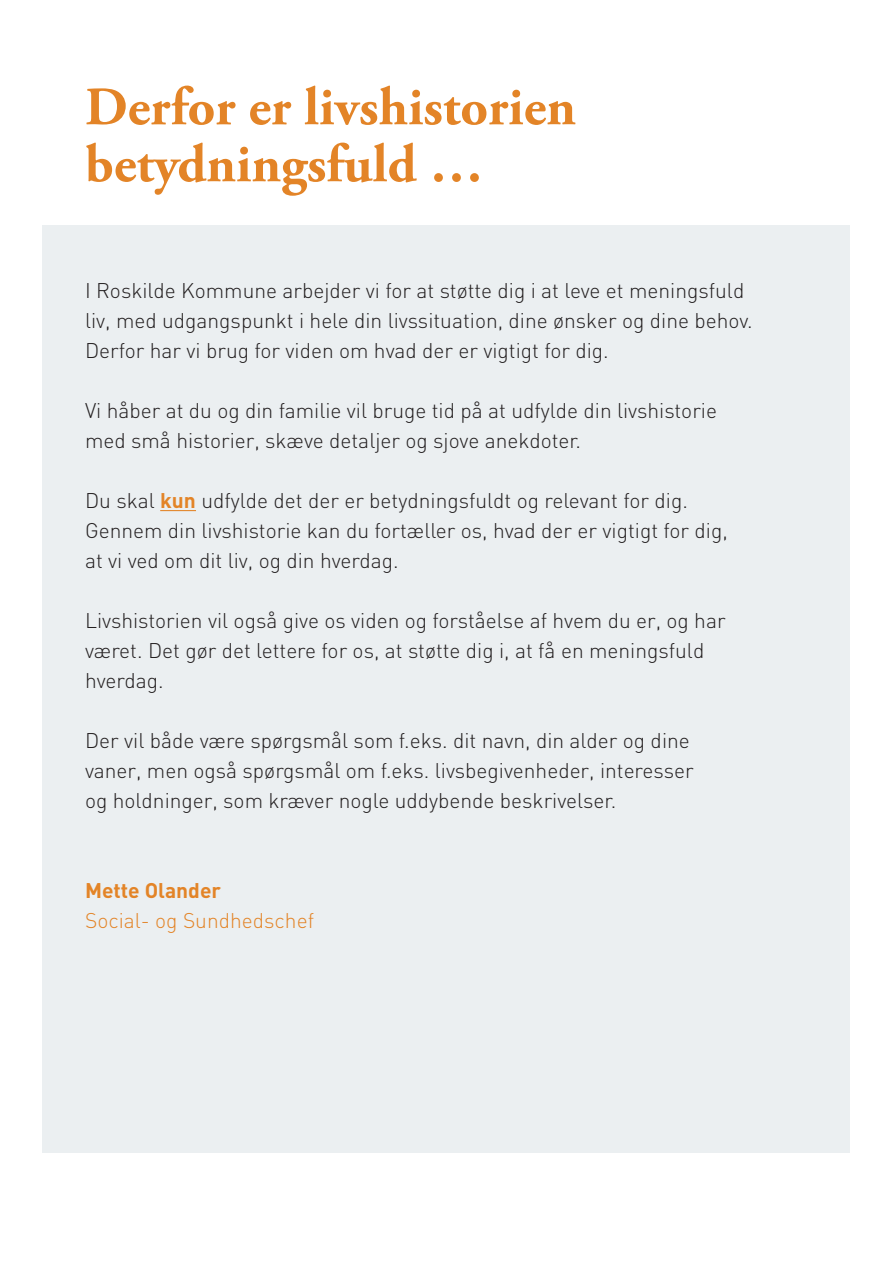
<style>
.page{position:relative;width:893px;height:1263px;background:#fff}
.page>*{position:absolute;margin:0;border:0;box-sizing:border-box;transform-origin:0 0}
.t1{font:700 54px "Adobe Garamond Pro";color:#e38427}
.t2{font:300 21px/30px "DIN";color:#231f20}
.t3{font:300 21px "DIN";color:#e38427}
.t4{font:700 21px "DIN";color:#e38427}
.s1{font-weight:700;color:#e38427}
</style>
<div class="page">
<div style="left:43px;top:225px;width:807px;height:927px;background:#ebeff1"></div>
<hr style="left:160px;top:510px;width:36px;height:1px;background:#e38427">
<p class="t1" style="left:85px;top:76px;width:492px">Derfor er livshistorien</p>
<p class="t1" style="left:85px;top:133px;width:400px">betydningsfuld …</p>
<p class="t2" style="left:85px;top:274px;width:669px">I Roskilde Kommune arbejder vi for at støtte dig i at leve et meningsfuld liv, med udgangspunkt i hele din livssituation, dine ønsker og dine behov.<br>Derfor har vi brug for viden om hvad der er vigtigt for dig.</p>
<p class="t2" style="left:85px;top:394px;width:633px">Vi håber at du og din familie vil bruge tid på at udfylde din livshistorie</p>
<p class="t2" style="left:85px;top:424px;width:497px">med små historier, skæve detaljer og sjove anekdoter.</p>
<p class="t2" style="left:85px;top:484px;width:604px">Du skal <span class="s1">kun</span> udfylde det der er betydningsfuldt og relevant for dig.</p>
<p class="t2" style="left:85px;top:514px;width:644px">Gennem din livshistorie kan du fortæller os, hvad der er vigtigt for dig,</p>
<p class="t2" style="left:85px;top:544px;width:315px">at vi ved om dit liv, og din hverdag.</p>
<p class="t2" style="left:85px;top:604px;width:642px">Livshistorien vil også give os viden og forståelse af hvem du er, og har været. Det gør det lettere for os, at støtte dig i, at få en meningsfuld</p>
<p class="t2" style="left:85px;top:664px;width:80px">hverdag.</p>
<p class="t2" style="left:85px;top:724px;width:606px">Der vil både være spørgsmål som f.eks. dit navn, din alder og dine</p>
<p class="t2" style="left:85px;top:754px;width:610px">vaner, men også spørgsmål om f.eks. livsbegivenheder, interesser</p>
<p class="t2" style="left:85px;top:784px;width:533px">og holdninger, som kræver nogle uddybende beskrivelser.</p>
<p class="t4" style="left:85px;top:876px;width:138px">Mette Olander</p>
<p class="t3" style="left:85px;top:906px;width:230px">Social- og Sundhedschef</p>
</div>
